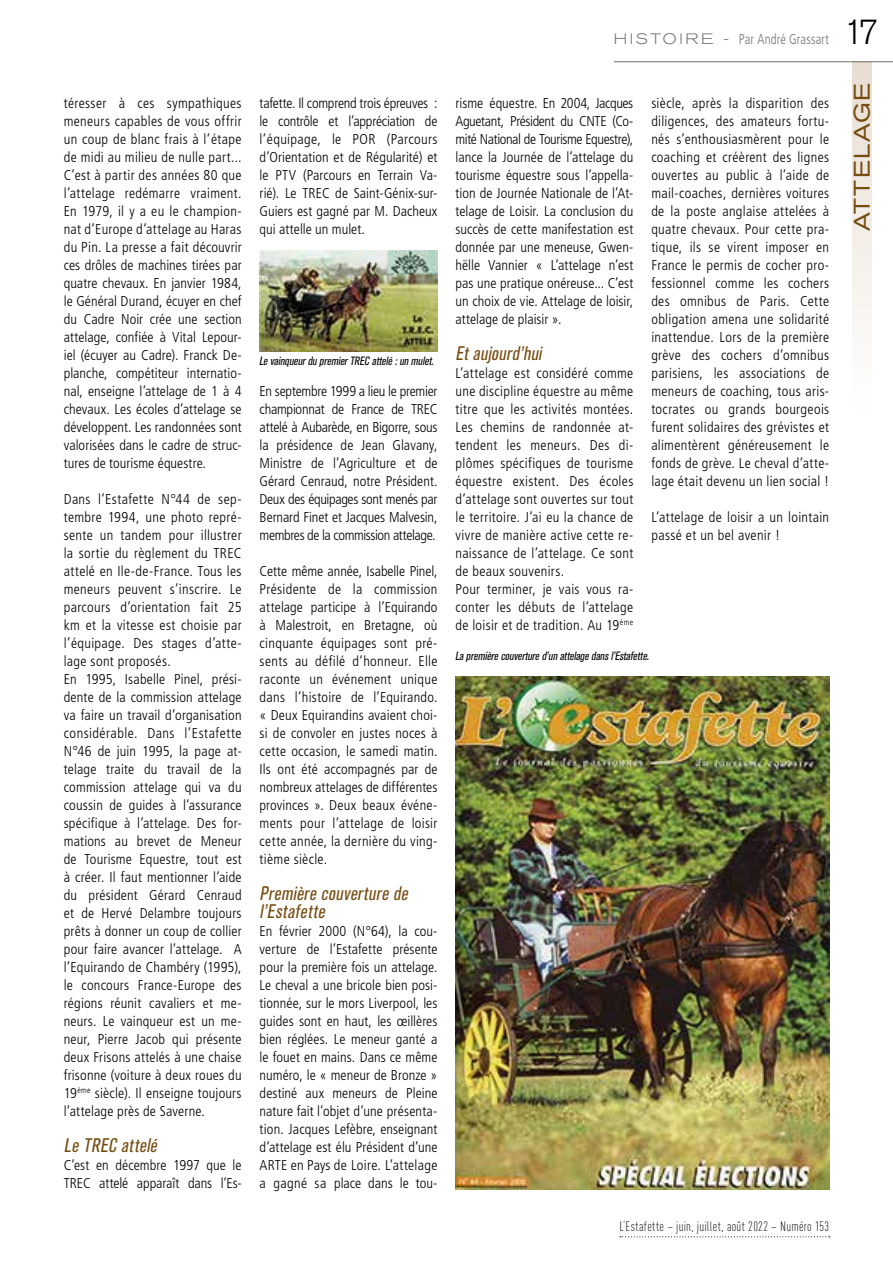
<style>
.page{position:relative;width:893px;height:1263px;background:#fff}
.page>*{position:absolute;margin:0;border:0;box-sizing:border-box;transform-origin:0 0}
.t1{font:300 34.5px "Akzidenz Grotesk BQ";color:#000}
.t2{font:expanded 22.5px "Akzidenz Grotesk BQ";letter-spacing:.06em;color:#764d11}
.t3{font:italic condensed 19.5px/18px "Akzidenz Grotesk BQ";color:#764d11}
.t4{font:300 condensed 14.25px/18px "Frutiger LT Std";letter-spacing:.02em;color:#000;text-align:justify}
.t5{font:300 condensed 14.25px/18px "Frutiger LT Std";color:#000}
.t6{font:300 condensed 14.25px "Frutiger LT Std";letter-spacing:.01em;color:#79726e;scale:.9 1}
.t7{font:300 13.5px "DIN Cond";letter-spacing:.025em;color:#000}
.t8{font:italic condensed 12px "Akzidenz Grotesk BQ";color:#000}
.s1{font-family:"Akzidenz Grotesk BQ";font-stretch:expanded;font-size:15px}
</style>
<div class="page">
<div style="left:852px;top:62px;width:19px;height:348px;background:linear-gradient(to bottom,#e8ded2,#fff)"></div>
<hr style="left:614px;top:61px;width:279px;height:1px;background:#79726e">
<svg style="left:620px;top:1236px;width:210px;height:1px"></svg>
<img style="left:259px;top:251px;width:179px;height:100px">
<img style="left:455px;top:676px;width:374px;height:514px">
<p class="t6" style="left:614px;top:31px;width:241px"><span class="s1">H I STO I RE -</span> Par André Grassart</p>
<p class="t4" style="left:64px;top:94px;width:179px">téresser à ces sympathiques meneurs capables de vous offrir un coup de blanc frais à l’étape de midi au milieu de nulle part...<br>C’est à partir des années 80 que l’attelage redémarre vraiment.<br>En 1979, il y a eu le champion&shy;nat d’Europe d’attelage au Haras du Pin. La presse a fait découvrir ces drôles de machines tirées par quatre chevaux. En janvier 1984, le Général Durand, écuyer en chef du Cadre Noir crée une section attelage, confiée à Vital Lepour&shy;iel (écuyer au Cadre). Franck De&shy;planche, compétiteur internatio&shy;nal, enseigne l’attelage de 1 à 4 chevaux. Les écoles d’attelage se développent. Les randonnées sont valorisées dans le cadre de struc&shy;tures de tourisme équestre.</p>
<p class="t4" style="left:64px;top:490px;width:179px;text-align:left">Dans l’Estafette N°44 de sep&shy;tembre 1994, une photo repré&shy;sente un tandem pour illustrer la sortie du règlement du TREC attelé en Ile-de-France. Tous les meneurs peuvent s’inscrire. Le parcours d’orientation fait 25 km et la vitesse est choisie par l’équipage. Des stages d’atte&shy;lage sont proposés.<br>En 1995, Isabelle Pinel, prési&shy;dente de la commission attelage va faire un travail d’organisation considérable. Dans l’Estafette<br>N°46 de juin 1995, la page at&shy;telage traite du travail de la commission attelage qui va du coussin de guides à l’assurance spécifique à l’attelage. Des for&shy;mations au brevet de Meneur de Tourisme Equestre, tout est à créer. Il faut mentionner l’aide du président Gérard Cenraud et de Hervé Delambre toujours prêts à donner un coup de collier pour faire avancer l’attelage. A l’Equirando de Chambéry (1995), le concours France-Europe des régions réunit cavaliers et me&shy;neurs. Le vainqueur est un me&shy;neur, Pierre Jacob qui présente deux Frisons attelés à une chaise frisonne (voiture à deux roues du<br>19<sup>ème</sup> siècle). Il enseigne toujours l’attelage près de Saverne.</p>
<h3 class="t3" style="left:64px;top:1137px;width:99px">Le TREC attelé</h3>
<p class="t5" style="left:64px;top:1156px;width:179px">C’est en décembre 1997 que le<br>TREC attelé apparaît dans l’Es-</p>
<p class="t4" style="left:260px;top:94px;width:179px">tafette. Il comprend trois épreuves : le contrôle et l’appréciation de l’équipage, le POR (Parcours d’Orientation et de Régularité) et le PTV (Parcours en Terrain Va&shy;rié). Le TREC de Saint-Génix-sur-Guiers est gagné par M. Dacheux qui attelle un mulet.</p>
<p class="t8" style="left:259px;top:354px;width:178px">LevainqueurdupremierTREC attelé:unmulet.</p>
<p class="t4" style="left:260px;top:382px;width:179px">En septembre 1999 a lieu le premier championnat de France de TREC attelé à Aubarède, en Bigorre, sous la présidence de Jean Glavany, Ministre de l’Agriculture et de Gérard Cenraud, notre Président.<br>Deux des équipages sont menés par Bernard Finet et Jacques Malvesin, membres de la commission attelage.</p>
<p class="t4" style="left:260px;top:562px;width:179px">Cette même année, Isabelle Pinel, Présidente de la commission attelage participe à l’Equirando à Malestroit, en Bretagne, où cinquante équipages sont pré&shy;sents au défilé d’honneur. Elle raconte un événement unique dans l’histoire de l’Equirando. « Deux Equirandins avaient choi&shy;si de convoler en justes noces à cette occasion, le samedi matin.<br>Ils ont été accompagnés par de nombreux attelages de différentes provinces ». Deux beaux événe&shy;ments pour l’attelage de loisir cette année, la dernière du ving&shy;tième siècle.</p>
<h3 class="t3" style="left:260px;top:885px;width:154px">Première couverture de l’Estafette</h3>
<p class="t4" style="left:260px;top:922px;width:179px">En février 2000 (N°64), la cou&shy;verture de l’Estafette présente pour la première fois un attelage.<br>Le cheval a une bricole bien posi&shy;tionnée, sur le mors Liverpool, les guides sont en haut, les œillères bien réglées. Le meneur ganté a le fouet en mains. Dans ce même numéro, le « meneur de Bronze » destiné aux meneurs de Pleine nature fait l’objet d’une présenta&shy;tion. Jacques Lefèbre, enseignant d’attelage est élu Président d’une ARTE en Pays de Loire. L’attelage a gagné sa place dans le tou-</p>
<p class="t4" style="left:455px;top:94px;width:179px">risme équestre. En 2004, Jacques Aguetant, Président du CNTE (Co&shy;mité National de Tourisme Equestre), lance la Journée de l’attelage du tourisme équestre sous l’appella&shy;tion de Journée Nationale de l’At&shy;telage de Loisir. La conclusion du succès de cette manifestation est donnée par une meneuse, Gwen&shy;hëlle Vannier « L’attelage n’est pas une pratique onéreuse... C’est un choix de vie. Attelage de loisir, attelage de plaisir ».</p>
<h3 class="t3" style="left:455px;top:345px;width:92px">Etaujourd’hui</h3>
<p class="t4" style="left:455px;top:364px;width:179px;text-align:left">L’attelage est considéré comme une discipline équestre au même titre que les activités montées.<br>Les chemins de randonnée at&shy;tendent les meneurs. Des di&shy;plômes spécifiques de tourisme équestre existent. Des écoles d’attelage sont ouvertes sur tout le territoire. J’ai eu la chance de vivre de manière active cette re&shy;naissance de l’attelage. Ce sont de beaux souvenirs.<br>Pour terminer, je vais vous ra&shy;conter les débuts de l’attelage de loisir et de tradition. Au 19<sup>ème</sup></p>
<p class="t4" style="left:651px;top:94px;width:179px">siècle, après la disparition des diligences, des amateurs fortu&shy;nés s’enthousiasmèrent pour le coaching et créèrent des lignes ouvertes au public à l’aide de mail-coaches, dernières voitures de la poste anglaise attelées à quatre chevaux. Pour cette pra&shy;tique, ils se virent imposer en France le permis de cocher pro&shy;fessionnel comme les cochers des omnibus de Paris. Cette obligation amena une solidarité inattendue. Lors de la première grève des cochers d’omnibus parisiens, les associations de meneurs de coaching, tous aris&shy;tocrates ou grands bourgeois furent solidaires des grévistes et alimentèrent généreusement le fonds de grève. Le cheval d’atte&shy;lage était devenu un lien social !</p>
<p class="t4" style="left:651px;top:508px;width:179px">L’attelage de loisir a un lointain passé et un bel avenir !</p>
<p class="t8" style="left:455px;top:649px;width:198px">Lapremièrecouvertured’unattelagedansl’Estafette.</p>
<p class="t7" style="left:619px;top:1218px;width:211px">L’Estafette – juin, juillet, août 2022 – Numéro 153</p>
<h1 class="t1" style="left:843px;top:12px;width:37px">17</h1>
<h2 class="t2" style="left:849px;top:231px;width:150px;rotate:-90deg">ATTELAGE</h2>
</div>
